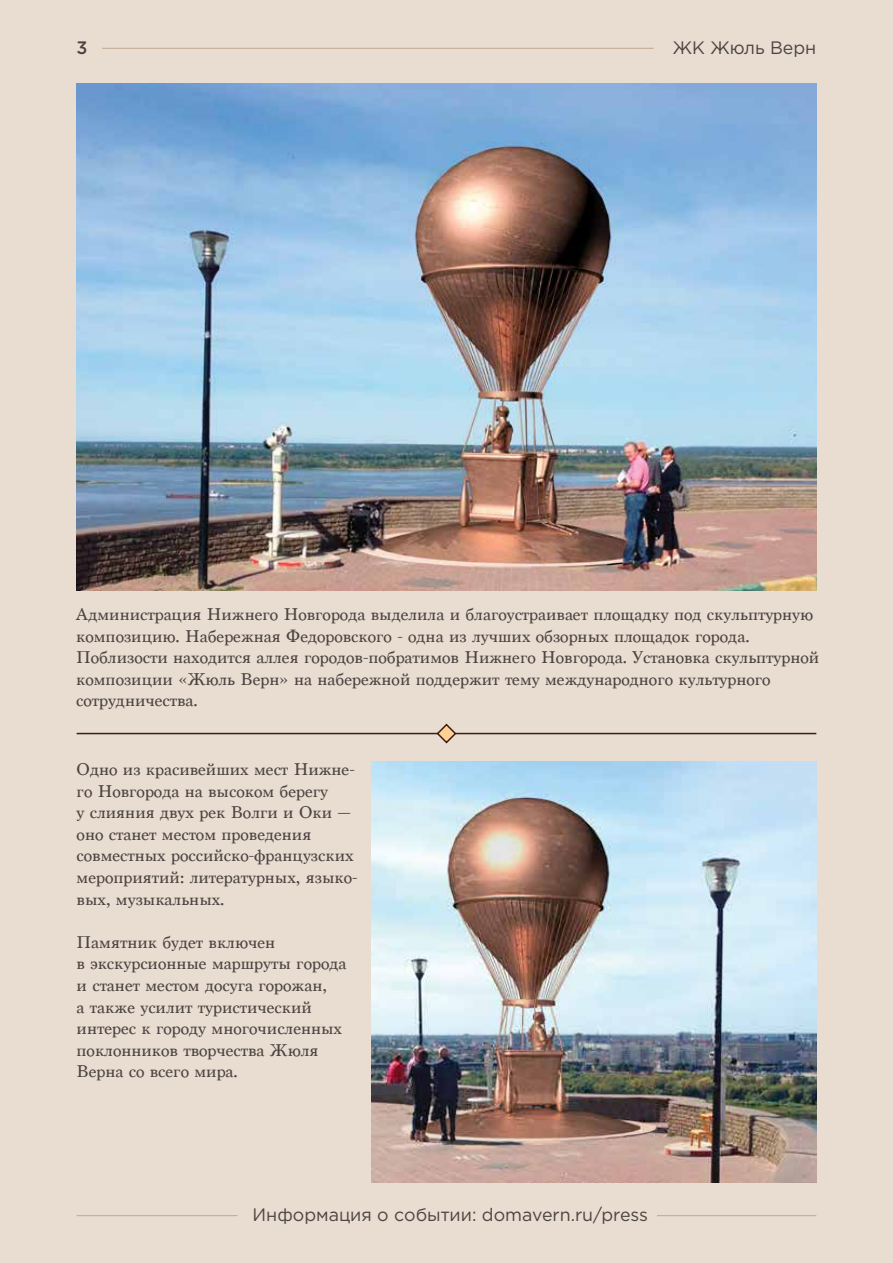
<style>
.page{position:relative;width:893px;height:1263px;background:#e9ddd2}
.page>*{position:absolute;margin:0;border:0;box-sizing:border-box;transform-origin:0 0}
.t1{font:18px/21.6px "Marion";color:#4c4441}
.t2{font:18px "Gotham Pro";color:#4c4441}
.t3{font:500 18px "Gotham Pro";color:#4c4441}
</style>
<div class="page">
<img style="left:371px;top:761px;width:445px;height:422px">
<hr style="left:77px;top:733px;width:739px;height:1px;background:#3b1e12">
<svg style="left:435px;top:723px;width:22px;height:21px"></svg>
<hr style="left:102px;top:48px;width:552px;height:1px;background:#c2ac97">
<hr style="left:77px;top:1215px;width:161px;height:1px;background:#c2ac97">
<hr style="left:657px;top:1215px;width:159px;height:1px;background:#c2ac97">
<img style="left:77px;top:84px;width:739px;height:507px">
<p class="t3" style="left:77px;top:37px;width:12px">3</p>
<p class="t2" style="left:673px;top:37px;width:145px">ЖК Жюль Верн</p>
<p class="t1" style="left:76px;top:604px;width:745px">Администрация Нижнего Новгорода выделила и благоустраивает площадку под скульптурную композицию. Набережная Федоровского - одна из лучших обзорных площадок города.<br>Поблизости находится аллея городов-побратимов Нижнего Новгорода. Установка скульптурной композиции «Жюль Верн» на набережной поддержит тему международного культурного сотрудничества.</p>
<p class="t1" style="left:77px;top:759px;width:283px">Одно из красивейших мест Нижне&shy;го Новгорода на высоком берегу<br>у слияния двух рек Волги и Оки — оно станет местом проведения совместных российско-французских мероприятий: литературных, языко&shy;вых, музыкальных.</p>
<p class="t1" style="left:77px;top:931px;width:271px">Памятник будет включен<br>в экскурсионные маршруты города и станет местом досуга горожан,<br>а также усилит туристический интерес к городу многочисленных поклонников творчества Жюля<br>Верна со всего мира.</p>
<p class="t2" style="left:253px;top:1204px;width:397px">Информация о событии: domavern.ru/press</p>
</div>
